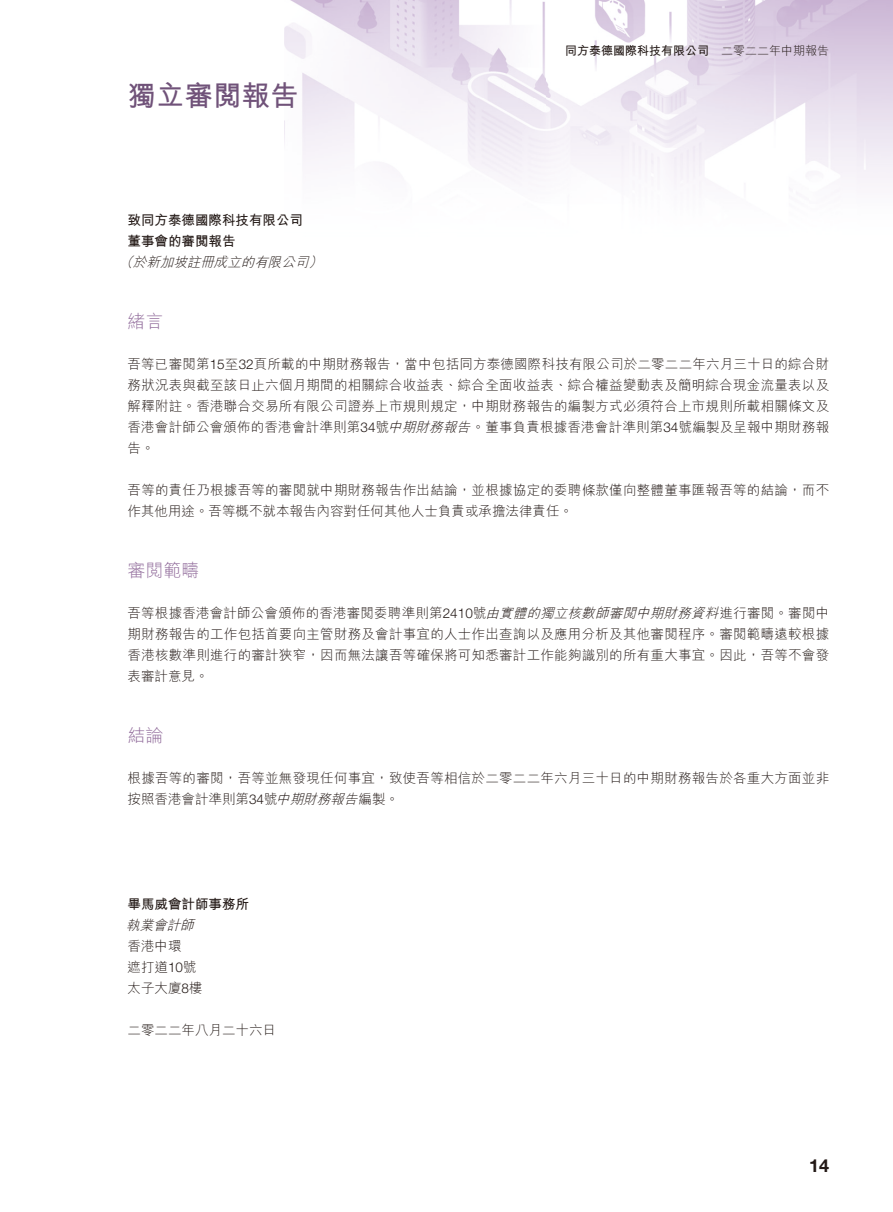
<style>
.page{position:relative;width:893px;height:1212px;background:#fff}
.page>*{position:absolute;margin:0;border:0;box-sizing:border-box;transform-origin:0 0}
.t1{font:28.5px "M Hei HK Bold E Ten B5 H";color:#705279}
.t2{font:18px "M Hei HK Light E Ten B5 H";color:#926d9c}
.t3{font:700 18px "Helvetica Neue LT Std";color:#231916}
.t4{font:13.5px/21px "M Hei HK Light E Ten B5 H";letter-spacing:.02em;color:#231916;text-align:justify}
.t5{font:13.5px/21px "M Hei HK Bold E Ten B5 H";color:#231916}
.t6{font:13.5px/21px "M Hei HK Light E Ten B5 H";color:#231916}
.t7{font:italic 13.5px "M Hei HK Light E Ten B5 H";color:#231916}
.t8{font:12px "M Hei HK Bold E Ten B5 H";color:#231916}
.s1{font-family:"M Hei HK Light E Ten B5 H"}
.s2{font-family:"Helvetica Neue LT Std";font-weight:300}
.s3{font-style:italic}
</style>
<div class="page">
<img style="left:285px;top:0;width:608px;height:187px">
<h1 class="t1" style="left:128px;top:85px;width:172px">獨立審閱報告</h1>
<p class="t5" style="left:128px;top:211px;width:177px">致同方泰德國際科技有限公司董事會的審閱報告</p>
<p class="t7" style="left:119px;top:257px;width:208px">（於新加坡註冊成立的有限公司）</p>
<p class="t8" style="left:565px;top:46px;width:265px">同方泰德國際科技有限公司 <span class="s1">二零二二年中期報告</span></p>
<h2 class="t2" style="left:128px;top:314px;width:37px">緒言</h2>
<p class="t4" style="left:128px;top:355px;width:703px">吾等已審閱第<span class="s2">15</span>至<span class="s2">32</span>頁所載的中期財務報告，當中包括同方泰德國際科技有限公司於二零二二年六月三十日的綜合財務狀況表與截至該日止六個月期間的相關綜合收益表、綜合全面收益表、綜合權益變動表及簡明綜合現金流量表以及解釋附註。香港聯合交易所有限公司證券上市規則規定，中期財務報告的編製方式必須符合上市規則所載相關條文及香港會計師公會頒佈的香港會計準則第<span class="s2">34</span>號<span class="s3">中期財務報告</span>。董事負責根據香港會計準則第<span class="s2">34</span>號編製及呈報中期財務報告。</p>
<p class="t4" style="left:128px;top:481px;width:703px">吾等的責任乃根據吾等的審閱就中期財務報告作出結論，並根據協定的委聘條款僅向整體董事匯報吾等的結論，而不作其他用途。吾等概不就本報告內容對任何其他人士負責或承擔法律責任。</p>
<h2 class="t2" style="left:128px;top:563px;width:74px">審閱範疇</h2>
<p class="t4" style="left:128px;top:604px;width:703px">吾等根據香港會計師公會頒佈的香港審閱委聘準則第<span class="s2">2410</span>號<span class="s3">由實體的獨立核數師審閱中期財務資料</span>進行審閱。審閱中期財務報告的工作包括首要向主管財務及會計事宜的人士作出查詢以及應用分析及其他審閱程序。審閱範疇遠較根據香港核數準則進行的審計狹窄，因而無法讓吾等確保將可知悉審計工作能夠識別的所有重大事宜。因此，吾等不會發表審計意見。</p>
<h2 class="t2" style="left:128px;top:728px;width:37px">結論</h2>
<p class="t4" style="left:128px;top:769px;width:703px">根據吾等的審閱，吾等並無發現任何事宜，致使吾等相信於二零二二年六月三十日的中期財務報告於各重大方面並非按照香港會計準則第<span class="s2">34</span>號<span class="s3">中期財務報告</span>編製。</p>
<p class="t5" style="left:128px;top:895px;width:123px">畢馬威會計師事務所</p>
<p class="t7" style="left:126px;top:920px;width:73px">執業會計師</p>
<p class="t6" style="left:128px;top:937px;width:77px">香港中環<br>遮打道<span class="s2">10</span>號太子大廈<span class="s2">8</span>樓</p>
<p class="t6" style="left:128px;top:1021px;width:150px">二零二二年八月二十六日</p>
<h2 class="t3" style="left:809px;top:1159px;width:22px">14</h2>
</div>
